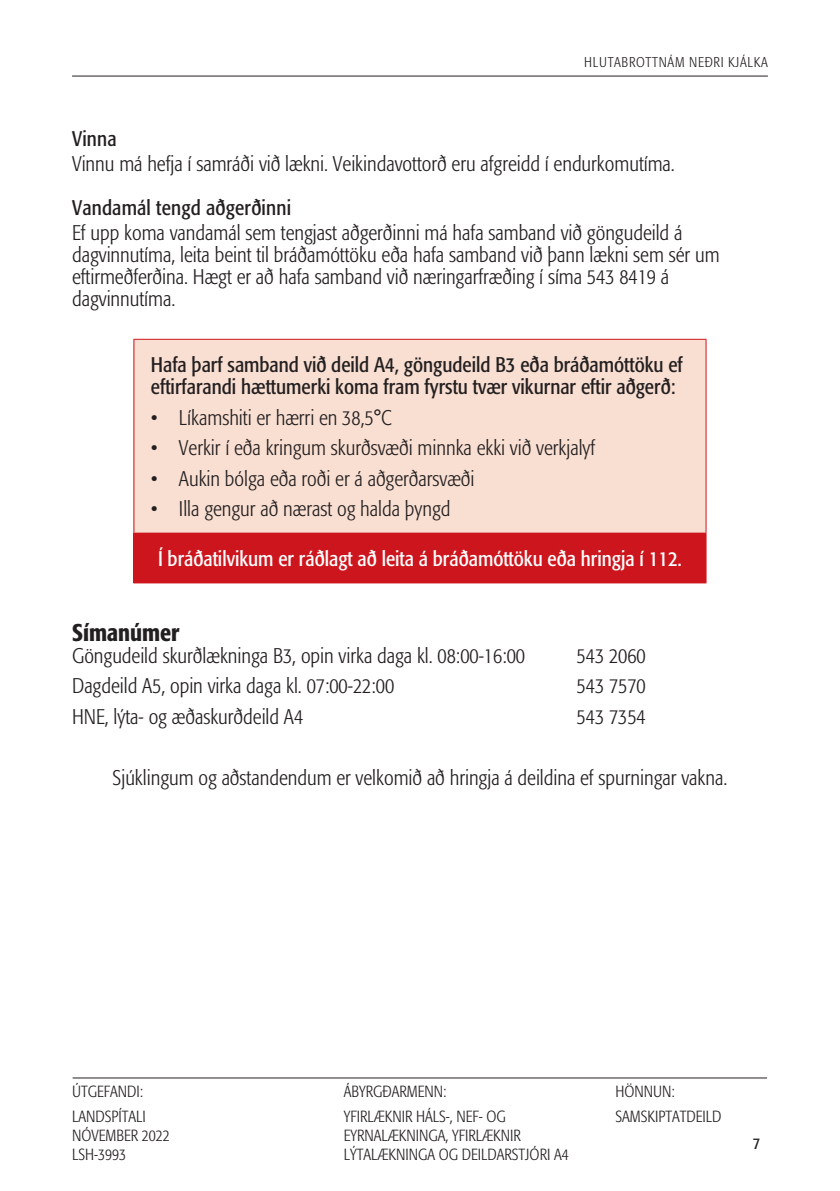
<style>
.page{position:relative;width:840px;height:1191px;background:#fff}
.page>*{position:absolute;margin:0;border:0;box-sizing:border-box;transform-origin:0 0}
.Heading_2{font:500 condensed 24px "Formata";color:#231f20}
.Meginmál_formata_lig{font:300 condensed 21px/22px "Formata";color:#231f20}
.Meginmál_formata_lig-2{font:condensed 21px/22px "Formata";color:#231f20}
.Meginmál_formata_lig-3{font:condensed 21px "Formata";color:#fff}
.Millifyrirsagnir{font:condensed 21px "Formata";letter-spacing:.01em;color:#231f20}
.Kreditlisti{font:300 condensed 16px/19.2px "Formata";color:#231f20}
.t1{font:condensed 16px "Formata";color:#231f20}
.t2{font:300 condensed 14px "Formata";letter-spacing:.05em;color:#231f20}
</style>
<div class="page">
<hr style="left:72px;top:76px;width:695px;height:1px;background:#231f20">
<div style="left:134px;top:339px;width:571px;height:194px;background:#f9dfd2"></div>
<div style="left:134px;top:533px;width:571px;height:50px;background:#cd151d"></div>
<hr style="left:133px;top:339px;width:573px;height:1px;background:#cd151d">
<hr style="left:133px;top:340px;width:1px;height:192px;background:#cd151d">
<hr style="left:705px;top:340px;width:1px;height:192px;background:#cd151d">
<hr style="left:133px;top:532px;width:573px;height:1px;background:#cd151d">
<hr style="left:133px;top:533px;width:1px;height:49px;background:#cd151d">
<hr style="left:705px;top:533px;width:1px;height:49px;background:#cd151d">
<hr style="left:133px;top:582px;width:573px;height:1px;background:#cd151d">
<hr style="left:73px;top:1077px;width:693px;height:1px;background:#231f20">
<p class="t2" style="left:584px;top:54px;width:185px">HLUTABROTTNÁM NEÐRI KJÁLKA</p>
<p class="Millifyrirsagnir" style="left:72px;top:126px;width:46px">Vinna</p>
<p class="Meginmál_formata_lig" style="left:72px;top:153px;width:604px">Vinnu má hefja í samráði við lækni. Veikindavottorð eru afgreidd í endurkomutíma.</p>
<p class="Millifyrirsagnir" style="left:72px;top:195px;width:220px">Vandamál tengd aðgerðinni</p>
<p class="Meginmál_formata_lig" style="left:72px;top:222px;width:648px">Ef upp koma vandamál sem tengjast aðgerðinni má hafa samband við göngudeild á dagvinnutíma, leita beint til bráðamóttöku eða hafa samband við þann lækni sem sér um eftirmeðferðina. Hægt er að hafa samband við næringarfræðing í síma 543 8419 á dagvinnutíma.</p>
<p class="Meginmál_formata_lig-2" style="left:151px;top:354px;width:533px">Hafa þarf samband við deild A4, göngudeild B3 eða bráðamóttöku ef eftirfarandi hættumerki koma fram fyrstu tvær vikurnar eftir aðgerð:</p>
<p class="Meginmál_formata_lig" style="left:151px;top:406px;width:242px">• Líkamshiti er hærri en 38,5°C</p>
<p class="Meginmál_formata_lig" style="left:151px;top:437px;width:445px">• Verkir í eða kringum skurðsvæði minnka ekki við verkjalyf</p>
<p class="Meginmál_formata_lig" style="left:151px;top:467px;width:325px">• Aukin bólga eða roði er á aðgerðarsvæði</p>
<p class="Meginmál_formata_lig" style="left:151px;top:498px;width:301px">• Illa gengur að nærast og halda þyngd</p>
<p class="Meginmál_formata_lig-3" style="left:158px;top:546px;width:525px">Í bráðatilvikum er ráðlagt að leita á bráðamóttöku eða hringja í 112.</p>
<p class="Heading_2" style="left:72px;top:617px;width:109px">Símanúmer</p>
<p class="Meginmál_formata_lig" style="left:72px;top:644px;width:454px">Göngudeild skurðlækninga B3, opin virka daga kl. 08:00-16:00</p>
<p class="Meginmál_formata_lig" style="left:576px;top:644px;width:71px">543 2060</p>
<p class="Meginmál_formata_lig" style="left:72px;top:675px;width:323px">Dagdeild A5, opin virka daga kl. 07:00-22:00</p>
<p class="Meginmál_formata_lig" style="left:576px;top:675px;width:71px">543 7570</p>
<p class="Meginmál_formata_lig" style="left:72px;top:705px;width:232px">HNE, lýta- og æðaskurðdeild A4</p>
<p class="Meginmál_formata_lig" style="left:576px;top:705px;width:71px">543 7354</p>
<p class="Meginmál_formata_lig" style="left:113px;top:766px;width:615px">Sjúklingum og aðstandendum er velkomið að hringja á deildina ef spurningar vakna.</p>
<p class="Kreditlisti" style="left:72px;top:1081px;width:72px">ÚTGEFANDI:</p>
<p class="Kreditlisti" style="left:72px;top:1106px;width:99px">LANDSPÍTALI<br>NÓVEMBER 2022<br>LSH-3993</p>
<p class="Kreditlisti" style="left:343px;top:1081px;width:104px">ÁBYRGÐARMENN:</p>
<p class="Kreditlisti" style="left:343px;top:1106px;width:226px">YFIRLÆKNIR HÁLS-, NEF- OG<br>EYRNALÆKNINGA, YFIRLÆKNIR<br>LÝTALÆKNINGA OG DEILDARSTJÓRI A4</p>
<p class="Kreditlisti" style="left:615px;top:1081px;width:61px">HÖNNUN:</p>
<p class="Kreditlisti" style="left:615px;top:1106px;width:107px">SAMSKIPTATDEILD</p>
<p class="t1" style="left:752px;top:1133px;width:9px">7</p>
</div>
